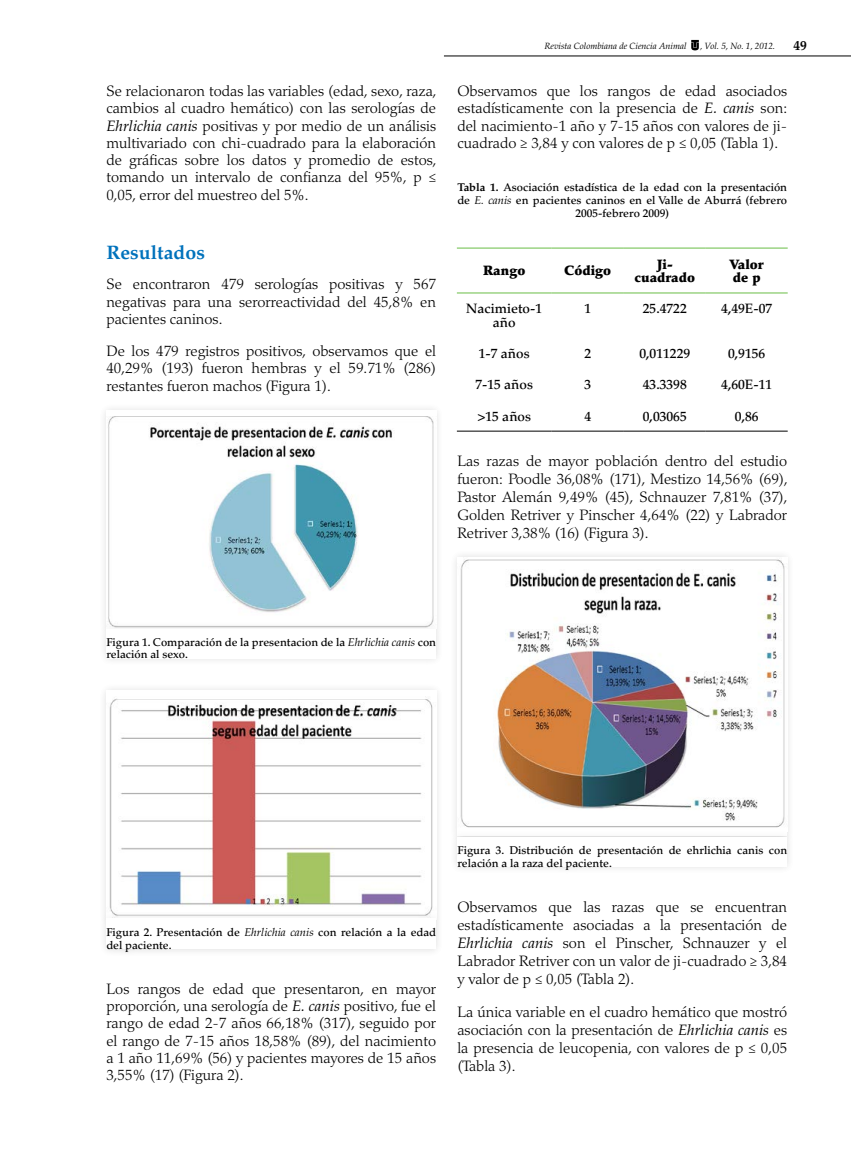
<style>
.page{position:relative;width:851px;height:1149px;background:#fff}
.page>*{position:absolute;margin:0;border:0;box-sizing:border-box;transform-origin:0 0}
.t1{font:700 19.5px "Palatino LT Std";color:#0072bc}
.t2{font:300 15px/17.2px "Palatino LT Std";color:#000;text-align:justify}
.t3{font:500 13.5px/13.8px "Palatino LT Std";color:#000;text-align:center}
.t4{font:900 13.5px/13.8px "Palatino LT Std";color:#000;text-align:center}
.t5{font:700 13.5px "Palatino LT Std";color:#000}
.t6{font:500 11.25px/12.9px "Palatino LT Std";color:#000}
.t7{font:italic 9px "Palatino LT Std";color:#000}
.s1{font-weight:400;font-style:italic}
.s2{font-weight:700}
</style>
<div class="page">
<hr style="left:444px;top:56px;width:406px;height:1px;background:#000">
<svg style="left:691px;top:40px;width:7px;height:10px"></svg>
<img style="left:108px;top:416px;width:326px;height:204px">
<div style="left:98px;top:620px;width:346px;height:46px;background:#000;opacity:.07"></div>
<div style="left:106px;top:628px;width:330px;height:30px;background:#fff"></div>
<img style="left:109px;top:699px;width:324px;height:210px">
<div style="left:98px;top:909px;width:346px;height:50px;background:#000;opacity:.07"></div>
<div style="left:106px;top:918px;width:330px;height:30px;background:#fff"></div>
<svg style="left:457px;top:293px;width:330px;height:1px"></svg>
<hr style="left:457px;top:292px;width:94px;height:1px;background:#69bd45">
<hr style="left:551px;top:292px;width:72px;height:1px;background:#69bd45">
<hr style="left:623px;top:292px;width:82px;height:1px;background:#69bd45">
<hr style="left:705px;top:292px;width:82px;height:1px;background:#69bd45">
<hr style="left:457px;top:247px;width:94px;height:1px;background:#69bd45">
<hr style="left:551px;top:247px;width:72px;height:1px;background:#69bd45">
<hr style="left:623px;top:247px;width:82px;height:1px;background:#69bd45">
<hr style="left:705px;top:247px;width:82px;height:1px;background:#69bd45">
<hr style="left:457px;top:430px;width:94px;height:1px;background:#000">
<hr style="left:551px;top:430px;width:72px;height:1px;background:#000">
<hr style="left:623px;top:430px;width:82px;height:1px;background:#000">
<hr style="left:705px;top:430px;width:82px;height:1px;background:#000">
<img style="left:460px;top:559px;width:325px;height:268px">
<p class="t2" style="left:106px;top:82px;width:332px">Se relacionaron todas las variables (edad, sexo, raza, cambios al cuadro hemático) con las serologías de <span class="s1">Ehrlichia canis</span> positivas y por medio de un análisis multivariado con chi-cuadrado para la elaboración de gráficas sobre los datos y promedio de estos, tomando un intervalo de confianza del 95%, p ≤ 0,05, error del muestreo del 5%.</p>
<h1 class="t1" style="left:106px;top:241px;width:100px">Resultados</h1>
<p class="t2" style="left:106px;top:276px;width:331px">Se encontraron 479 serologías positivas y 567 negativas para una serorreactividad del 45,8% en pacientes caninos.</p>
<p class="t2" style="left:106px;top:342px;width:331px">De los 479 registros positivos, observamos que el 40,29% (193) fueron hembras y el 59.71% (286) restantes fueron machos (Figura 1).</p>
<p class="t7" style="left:544px;top:41px;width:143px">Revista Colombiana de Ciencia Animal</p>
<p class="t7" style="left:700px;top:41px;width:77px">, Vol. 5, No. 1, 2012.</p>
<p class="t5" style="left:793px;top:37px;width:15px">49</p>
<p class="t2" style="left:457px;top:82px;width:331px">Observamos que los rangos de edad asociados estadísticamente con la presencia de <span class="s1">E. canis</span> son: del nacimiento-1 año y 7-15 años con valores de ji&shy;cuadrado ≥ 3,84 y con valores de p ≤ 0,05 (Tabla 1).</p>
<p class="t6" style="left:457px;top:181px;width:331px;text-align:center"><span class="s2">Tabla 1.</span> Asociación estadística de la edad con la presentación de <span class="s1">E. canis</span> en pacientes caninos en el Valle de Aburrá (febrero<br>2005-febrero 2009)</p>
<p class="t4" style="left:483px;top:264px;width:44px">Rango</p>
<p class="t4" style="left:564px;top:264px;width:49px">Código</p>
<p class="t4" style="left:634px;top:257px;width:62px">Ji&shy;cuadrado</p>
<p class="t4" style="left:729px;top:257px;width:36px;text-align:left">Valor de p</p>
<p class="t3" style="left:466px;top:302px;width:77px">Nacimieto-1 año</p>
<p class="t3" style="left:584px;top:302px;width:8px">1</p>
<p class="t3" style="left:642px;top:302px;width:45px">25.4722</p>
<p class="t3" style="left:721px;top:302px;width:52px">4,49E-07</p>
<p class="t3" style="left:478px;top:347px;width:52px">1-7 años</p>
<p class="t3" style="left:584px;top:347px;width:8px">2</p>
<p class="t3" style="left:639px;top:347px;width:52px">0,011229</p>
<p class="t3" style="left:728px;top:347px;width:39px">0,9156</p>
<p class="t3" style="left:475px;top:378px;width:59px">7-15 años</p>
<p class="t3" style="left:584px;top:378px;width:8px">3</p>
<p class="t3" style="left:642px;top:378px;width:45px">43.3398</p>
<p class="t3" style="left:721px;top:378px;width:52px">4,60E-11</p>
<p class="t3" style="left:477px;top:409px;width:55px">&gt;15 años</p>
<p class="t3" style="left:584px;top:409px;width:8px">4</p>
<p class="t3" style="left:642px;top:409px;width:45px">0,03065</p>
<p class="t3" style="left:734px;top:409px;width:25px">0,86</p>
<p class="t2" style="left:457px;top:451px;width:332px;line-height:18px">Las razas de mayor población dentro del estudio fueron: Poodle 36,08% (171), Mestizo 14,56% (69), Pastor Alemán 9,49% (45), Schnauzer 7,81% (37), Golden Retriver y Pinscher 4,64% (22) y Labrador Retriver 3,38% (16) (Figura 3).</p>
<p class="t6" style="left:106px;top:635px;width:331px">Figura 1. Comparación de la presentacion de la <span class="s1">Ehrlichia canis</span> con relación al sexo.</p>
<p class="t6" style="left:106px;top:925px;width:331px">Figura 2. Presentación de <span class="s1">Ehrlichia canis</span> con relación a la edad del paciente.</p>
<p class="t2" style="left:106px;top:980px;width:331px">Los rangos de edad que presentaron, en mayor proporción, una serología de <span class="s1">E. canis</span> positivo, fue el rango de edad 2-7 años 66,18% (317), seguido por el rango de 7-15 años 18,58% (89), del nacimiento a 1 año 11,69% (56) y pacientes mayores de 15 años 3,55% (17) (Figura 2).</p>
<p class="t6" style="left:457px;top:843px;width:331px">Figura 3. Distribución de presentación de ehrlichia canis con relación a la raza del paciente.</p>
<p class="t2" style="left:457px;top:897px;width:331px;line-height:18px">Observamos que las razas que se encuentran estadísticamente asociadas a la presentación de <span class="s1">Ehrlichia canis</span> son el Pinscher, Schnauzer y el Labrador Retriver con un valor de ji-cuadrado ≥ 3,84 y valor de p ≤ 0,05 (Tabla 2).</p>
<p class="t2" style="left:457px;top:1002px;width:331px;line-height:18px">La única variable en el cuadro hemático que mostró asociación con la presentación de <span class="s1">Ehrlichia canis</span> es la presencia de leucopenia, con valores de p ≤ 0,05 (Tabla 3).</p>
</div>
